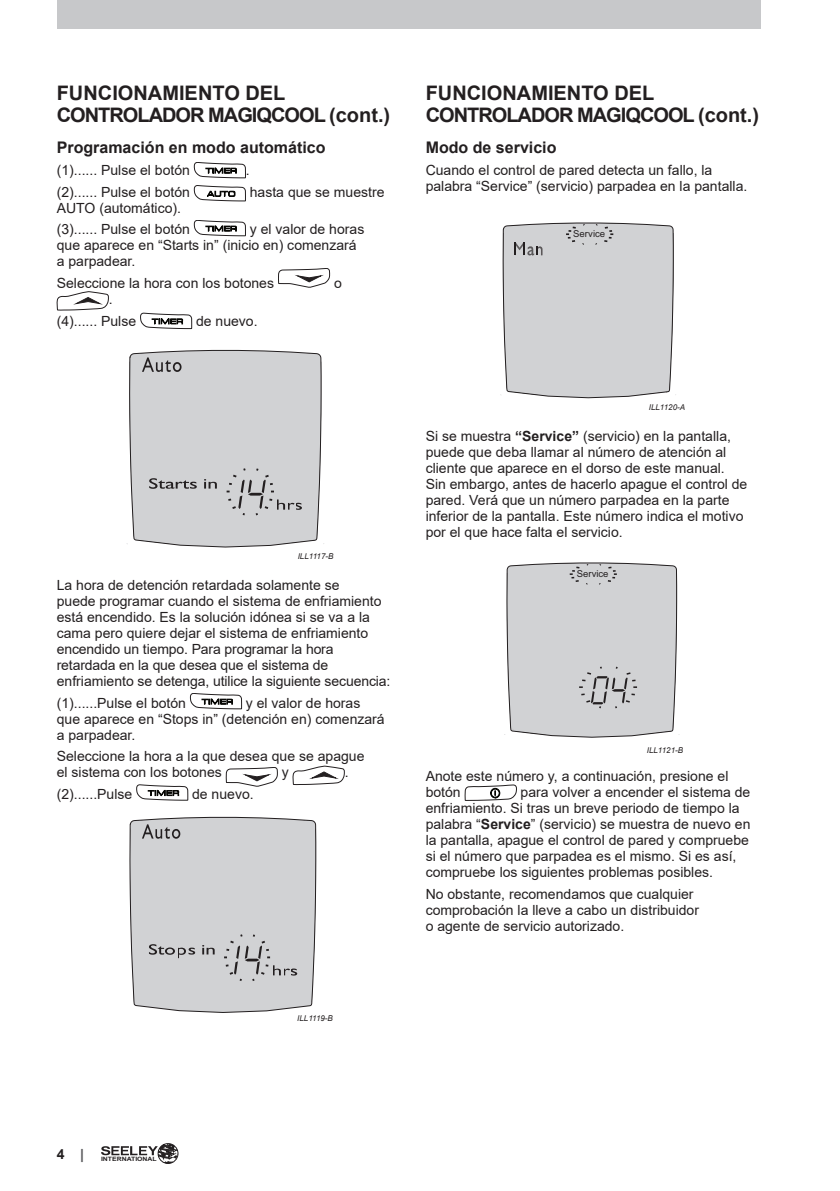
<style>
.page{position:relative;width:840px;height:1191px;background:#fff}
.page>*{position:absolute;margin:0;border:0;box-sizing:border-box;transform-origin:0 0}
.Page_heading{font:700 20px/22px "Arial";letter-spacing:-.035em;color:#231f20}
.SUBHEAD{font:700 16px "Arial";color:#231f20}
.Body{font:14px/16px "Arial";color:#231f20}
.t1{font:700 14px "Arial";color:#231f20}
.t2{font:9.6px "Arial";color:#231f20}
.t3{font:9.4px "Arial";color:#231f20}
.t4{font:8.8px "Arial";color:#231f20}
.Illustration_nr{font:italic 8px "Arial";color:#231f20}
.t5{font:700 6px "Arial";color:#231f20;scale:1.16 1}
.s1{font-weight:700}
.s2{color:#57585a}
</style>
<div class="page">
<div style="left:57px;top:0;width:703px;height:28px;background:#c7c8ca"></div>
<svg style="left:101px;top:1143px;width:77px;height:20px"></svg>
<svg style="left:194px;top:162px;width:52px;height:16px"></svg>
<svg style="left:194px;top:185px;width:52px;height:16px"></svg>
<svg style="left:194px;top:220px;width:52px;height:16px"></svg>
<svg style="left:278px;top:268px;width:52px;height:20px"></svg>
<svg style="left:57px;top:291px;width:52px;height:20px"></svg>
<svg style="left:140px;top:313px;width:52px;height:16px"></svg>
<svg style="left:127px;top:350px;width:197px;height:197px;background:#cdcdcf"></svg>
<svg style="left:190px;top:693px;width:52px;height:16px"></svg>
<svg style="left:226px;top:767px;width:51px;height:20px"></svg>
<svg style="left:292px;top:765px;width:52px;height:20px"></svg>
<svg style="left:136px;top:784px;width:52px;height:16px"></svg>
<svg style="left:129px;top:816px;width:187px;height:197px;background:#ccccce"></svg>
<svg style="left:500px;top:222px;width:174px;height:177px;background:#cecfd1"></svg>
<svg style="left:504px;top:562px;width:175px;height:176px;background:#d0d0d2"></svg>
<svg style="left:464px;top:784px;width:52px;height:16px"></svg>
<p class="Page_heading" style="left:57px;top:82px;width:335px">FUNCIONAMIENTO DEL<br>CONTROLADOR MAGIQCOOL (cont.)</p>
<p class="SUBHEAD" style="left:57px;top:136px;width:270px">Programación en modo automático</p>
<p class="Body" style="left:57px;top:162px;width:135px">(1)...... Pulse el botón</p>
<p class="Body" style="left:246px;top:162px;width:5px">.</p>
<p class="Body" style="left:57px;top:184px;width:135px">(2)...... Pulse el botón</p>
<p class="Body" style="left:250px;top:184px;width:136px">hasta que se muestre</p>
<p class="Body" style="left:57px;top:200px;width:126px">AUTO (automático).</p>
<p class="Body" style="left:57px;top:221px;width:135px">(3)...... Pulse el botón</p>
<p class="Body" style="left:57px;top:221px;width:309px;text-indent:193px">y el valor de horas que aparece en “Starts in” (inicio en) comenzará a parpadear.</p>
<p class="Body" style="left:57px;top:275px;width:219px">Seleccione la hora con los botones</p>
<p class="Body" style="left:334px;top:275px;width:9px">o</p>
<p class="Body" style="left:109px;top:291px;width:5px">.</p>
<p class="Body" style="left:57px;top:313px;width:81px">(4)...... Pulse</p>
<p class="Body" style="left:196px;top:313px;width:63px">de nuevo.</p>
<p class="Illustration_nr" style="left:297px;top:551px;width:37px">ILL1117-B</p>
<p class="Body" style="left:57px;top:577px;width:335px">La hora de detención retardada solamente se<br>puede programar cuando el sistema de enfriamiento está encendido. Es la solución idónea si se va a la cama pero quiere dejar el sistema de enfriamiento encendido un tiempo. Para programar la hora retardada en la que desea que el sistema de enfriamiento se detenga, utilice la siguiente secuencia:</p>
<p class="Body" style="left:57px;top:694px;width:131px">(1)......Pulse el botón</p>
<p class="Body" style="left:57px;top:694px;width:329px;text-indent:189px">y el valor de horas que aparece en “Stops in” (detención en) comenzará a parpadear.</p>
<p class="Body" style="left:57px;top:748px;width:309px">Seleccione la hora a la que desea que se apague el sistema con los botones</p>
<p class="Body" style="left:281px;top:764px;width:8px">y</p>
<p class="Body" style="left:344px;top:764px;width:5px">.</p>
<p class="Body" style="left:57px;top:786px;width:77px">(2)......Pulse</p>
<p class="Body" style="left:192px;top:786px;width:63px">de nuevo.</p>
<p class="Illustration_nr" style="left:297px;top:1012px;width:37px">ILL1119-B</p>
<p class="Page_heading" style="left:425px;top:82px;width:335px">FUNCIONAMIENTO DEL<br>CONTROLADOR MAGIQCOOL (cont.)</p>
<p class="SUBHEAD" style="left:425px;top:136px;width:132px">Modo de servicio</p>
<p class="Body" style="left:425px;top:162px;width:323px">Cuando el control de pared detecta un fallo, la palabra “Service” (servicio) parpadea en la pantalla.</p>
<p class="t2" style="left:573px;top:229px;width:33px">Service</p>
<p class="Illustration_nr" style="left:648px;top:402px;width:38px">ILL1120-A</p>
<p class="Body" style="left:425px;top:427px;width:323px">Si se muestra <span class="s1">“Service”</span> (servicio) en la pantalla, puede que deba llamar al número de atención al cliente que aparece en el dorso de este manual.<br>Sin embargo, antes de hacerlo apague el control de pared. Verá que un número parpadea en la parte inferior de la pantalla. Este número indica el motivo por el que hace falta el servicio.</p>
<p class="t3" style="left:576px;top:568px;width:33px">Service</p>
<p class="Illustration_nr" style="left:646px;top:744px;width:38px">ILL1121-B</p>
<p class="Body" style="left:425px;top:768px;width:304px">Anote este número y, a continuación, presione el botón</p>
<p class="Body" style="left:425px;top:784px;width:326px;text-indent:95px">para volver a encender el sistema de enfriamiento. Si tras un breve periodo de tiempo la palabra “<span class="s1">Service</span>” (servicio) se muestra de nuevo en la pantalla, apague el control de pared y compruebe si el número que parpadea es el mismo. Si es así, compruebe los siguientes problemas posibles.</p>
<p class="Body" style="left:425px;top:886px;width:275px">No obstante, recomendamos que cualquier comprobación la lleve a cabo un distribuidor o agente de servicio autorizado.</p>
<p class="t4" style="left:677px;top:793px;width:42px">ILL1121-B</p>
<p class="t1" style="left:57px;top:1144px;width:29px">4 <span class="s2">|</span></p>
<p class="t5" style="left:101px;top:1155px;width:50px">INTERNATIONAL</p>
</div>
